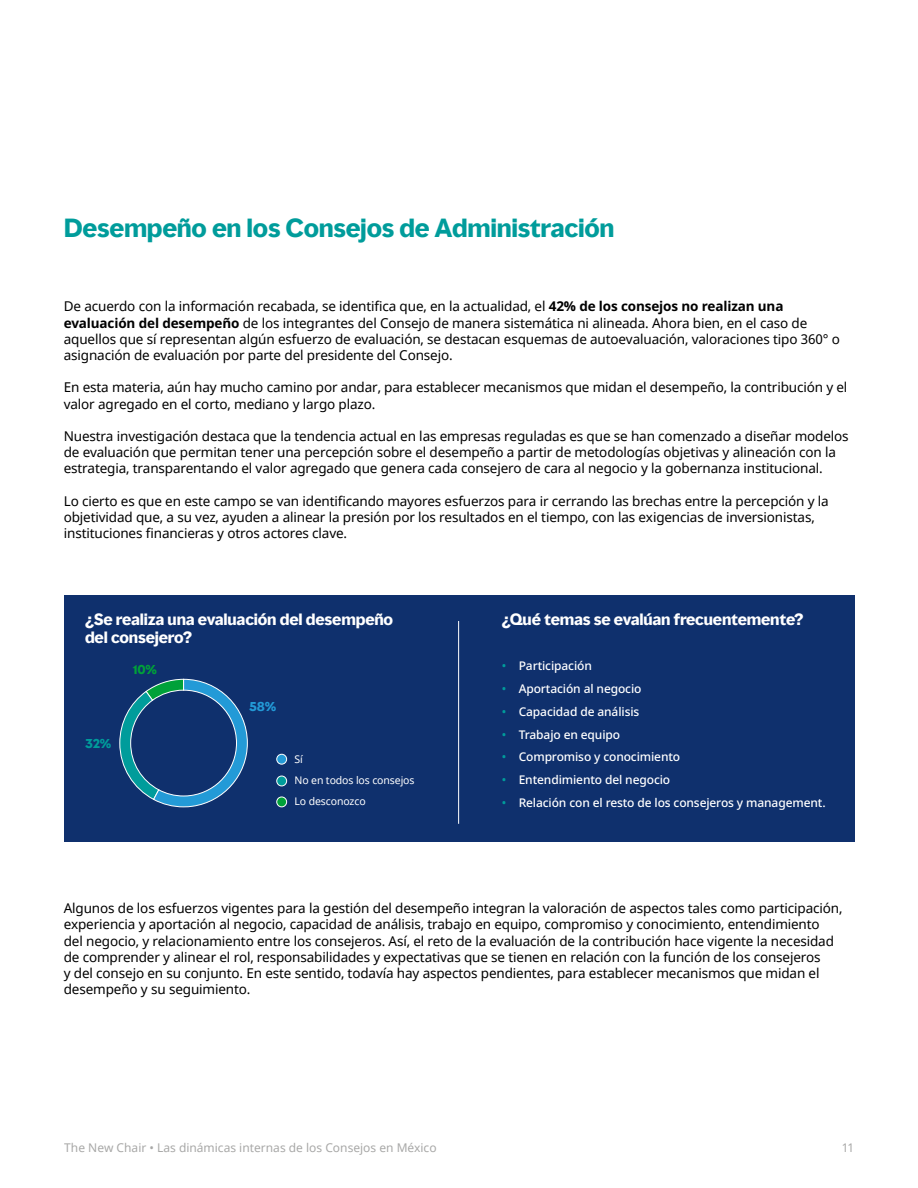
<style>
.page{position:relative;width:918px;height:1188px;background:#fff}
.page>*{position:absolute;margin:0;border:0;box-sizing:border-box;transform-origin:0 0}
.t1{font:700 24px "MMC Display";letter-spacing:-.01em;color:#009c9b}
.t2{font:700 15px/18px "MMC Display";letter-spacing:-.01em;color:#fff}
.t3{font:13.5px/16.2px "Noto Sans";letter-spacing:-.01em;color:#000}
.t4{font:500 12px "Noto Sans";letter-spacing:-.01em;color:#fff}
.t5{font:12px "Noto Sans";color:#a8a8a7}
.t6{font:700 12px "MMC Display";color:#239ad7}
.t7{font:700 12px "MMC Display";color:#009c9b}
.t8{font:700 12px "MMC Display";color:#00a139}
.t9{font:10.5px/21.1px "Noto Sans";letter-spacing:-.01em;color:#fff}
.s1{font-weight:700}
.s2{color:#009c9b}
</style>
<div class="page">
<div style="left:64px;top:595px;width:790px;height:247px;background:#0f306d"></div>
<svg style="left:119px;top:679px;width:129px;height:129px"></svg>
<div style="left:277px;top:754px;width:10px;height:10px;background:#239ad7;border-radius:50%"></div>
<div style="left:276px;top:754px;width:11px;height:11px;border:1px solid #fff;border-radius:50%"></div>
<div style="left:277px;top:776px;width:10px;height:10px;background:#009c9b;border-radius:50%"></div>
<div style="left:276px;top:776px;width:11px;height:10px;border:1px solid #fff;border-radius:50%"></div>
<div style="left:277px;top:797px;width:10px;height:10px;background:#00a139;border-radius:50%"></div>
<div style="left:276px;top:797px;width:11px;height:10px;border:1px solid #fff;border-radius:50%"></div>
<hr style="left:458px;top:621px;width:1px;height:203px;background:#fff">
<h1 class="t1" style="left:64px;top:213px;width:552px">Desempeño en los Consejos de Administración</h1>
<p class="t3" style="left:64px;top:299px;width:778px">De acuerdo con la información recabada, se identifica que, en la actualidad, el <span class="s1">42% de los consejos no realizan una evaluación del desempeño</span> de los integrantes del Consejo de manera sistemática ni alineada. Ahora bien, en el caso de aquellos que sí representan algún esfuerzo de evaluación, se destacan esquemas de autoevaluación, valoraciones tipo 360° o asignación de evaluación por parte del presidente del Consejo.</p>
<p class="t3" style="left:64px;top:380px;width:785px">En esta materia, aún hay mucho camino por andar, para establecer mecanismos que midan el desempeño, la contribución y el valor agregado en el corto, mediano y largo plazo.</p>
<p class="t3" style="left:64px;top:429px;width:786px">Nuestra investigación destaca que la tendencia actual en las empresas reguladas es que se han comenzado a diseñar modelos de evaluación que permitan tener una percepción sobre el desempeño a partir de metodologías objetivas y alineación con la estrategia, transparentando el valor agregado que genera cada consejero de cara al negocio y la gobernanza institucional.</p>
<p class="t3" style="left:64px;top:493px;width:767px">Lo cierto es que en este campo se van identificando mayores esfuerzos para ir cerrando las brechas entre la percepción y la objetividad que, a su vez, ayuden a alinear la presión por los resultados en el tiempo, con las exigencias de inversionistas, instituciones financieras y otros actores clave.</p>
<p class="t2" style="left:85px;top:610px;width:310px">¿Se realiza una evaluación del desempeño del consejero?</p>
<p class="t2" style="left:502px;top:610px;width:303px">¿Qué temas se evalúan frecuentemente?</p>
<p class="t4" style="left:502px;top:657px;width:92px"><span class="s2">•</span> Participación</p>
<p class="t4" style="left:502px;top:680px;width:141px"><span class="s2">•</span> Aportación al negocio</p>
<p class="t4" style="left:502px;top:703px;width:139px"><span class="s2">•</span> Capacidad de análisis</p>
<p class="t4" style="left:502px;top:726px;width:120px"><span class="s2">•</span> Trabajo en equipo</p>
<p class="t4" style="left:502px;top:749px;width:180px"><span class="s2">•</span> Compromiso y conocimiento</p>
<p class="t4" style="left:502px;top:772px;width:170px"><span class="s2">•</span> Entendimiento del negocio</p>
<p class="t4" style="left:502px;top:794px;width:325px"><span class="s2">•</span> Relación con el resto de los consejeros y management.</p>
<p class="t8" style="left:133px;top:662px;width:26px">10%</p>
<p class="t6" style="left:249px;top:699px;width:29px">58%</p>
<p class="t7" style="left:85px;top:735px;width:28px">32%</p>
<p class="t9" style="left:295px;top:749px;width:122px">Sí<br>No en todos los consejos<br>Lo desconozco</p>
<p class="t3" style="left:64px;top:901px;width:780px">Algunos de los esfuerzos vigentes para la gestión del desempeño integran la valoración de aspectos tales como participación, experiencia y aportación al negocio, capacidad de análisis, trabajo en equipo, compromiso y conocimiento, entendimiento<br>del negocio, y relacionamiento entre los consejeros. Así, el reto de la evaluación de la contribución hace vigente la necesidad de comprender y alinear el rol, responsabilidades y expectativas que se tienen en relación con la función de los consejeros<br>y del consejo en su conjunto. En este sentido, todavía hay aspectos pendientes, para establecer mecanismos que midan el desempeño y su seguimiento.</p>
<p class="t5" style="left:64px;top:1140px;width:374px">The New Chair • Las dinámicas internas de los Consejos en México</p>
<p class="t5" style="left:841px;top:1140px;width:15px">11</p>
</div>
